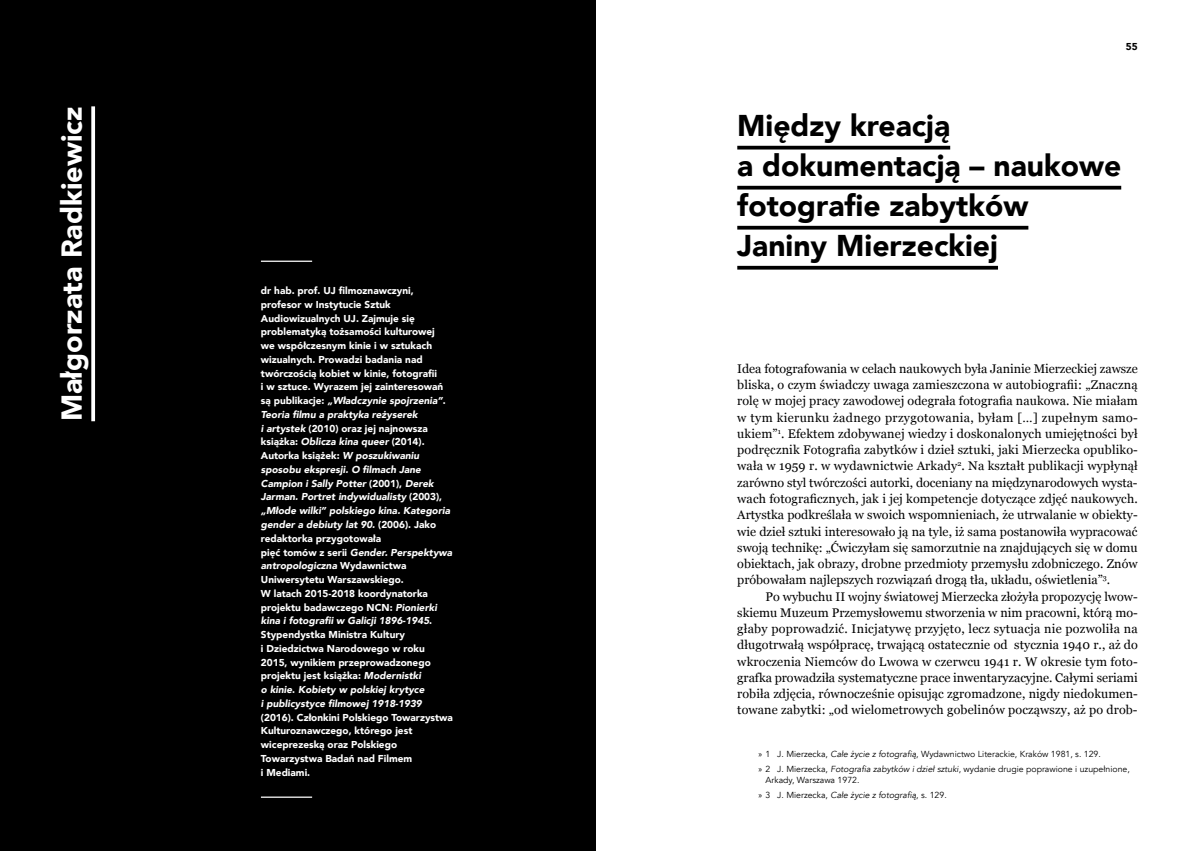
<style>
.page{position:relative;width:1191px;height:851px;background:#fff}
.page>*{position:absolute;margin:0;border:0;box-sizing:border-box;transform-origin:0 0}
.t1{font:900 30px/40px "Avenir";color:#000}
.t2{font:900 28.75px "Avenir";color:#fff}
.t3{font:12.5px/16.2px "Georgia";letter-spacing:.005em;color:#000;text-align:justify}
.t4{font:900 10px/13.8px "Avenir";color:#fff}
.t5{font:900 10px "Avenir";color:#000}
.t6{font:8.75px/14.8px "Avenir";color:#000}
.s1{font-style:italic}
.s2{font-family:"Myriad Pro"}
</style>
<div class="page">
<div style="left:0;top:0;width:595px;height:850px;background:#000"></div>
<svg style="left:91px;top:106px;width:4px;height:315px"></svg>
<hr style="left:261px;top:260px;width:51px;height:2px;background:#fff">
<hr style="left:261px;top:796px;width:51px;height:1px;background:#fff">
<hr style="left:737px;top:146px;width:213px;height:3px;background:#000">
<hr style="left:737px;top:186px;width:384px;height:3px;background:#000">
<hr style="left:737px;top:226px;width:291px;height:3px;background:#000">
<hr style="left:737px;top:266px;width:261px;height:3px;background:#000">
<p class="t5" style="left:1126px;top:38px;width:13px">55</p>
<h2 class="t2" style="left:47px;top:421px;width:316px;rotate:-90deg">Małgorzata Radkiewicz</h2>
<h1 class="t1" style="left:737px;top:105px;width:385px">Między kreacją<br>a dokumentacją – naukowe fotografie zabytków<br>Janiny Mierzeckiej</h1>
<p class="t4" style="left:261px;top:283px;width:193px">dr hab. prof. UJ filmoznawczyni, profesor w Instytucie Sztuk Audiowizualnych UJ. Zajmuje się problematyką tożsamości kulturowej<br>we współczesnym kinie i w sztukach wizualnych. Prowadzi badania nad twórczością kobiet w kinie, fotografii<br>i w sztuce. Wyrazem jej zainteresowań są publikacje: <span class="s1">„Władczynie spojrzenia”</span>.<br><span class="s1">Teoria filmu a praktyka reżyserek<br>i artystek</span> (2010) oraz jej najnowsza książka: <span class="s1">Oblicza kina queer</span> (2014).<br>Autorka książek: <span class="s1">W poszukiwaniu sposobu ekspresji. O filmach Jane Campion i Sally Potter</span> (2001), <span class="s1">Derek Jarman. Portret indywidualisty</span> (2003), <span class="s1">„Młode wilki” polskiego kina. Kategoria gender a debiuty lat 90.</span> (2006). Jako redaktorka przygotowała<br>pięć tomów z serii <span class="s1">Gender. Perspektywa antropologiczna</span> Wydawnictwa Uniwersytetu Warszawskiego.<br>W latach 2015-2018 koordynatorka projektu badawczego NCN: <span class="s1">Pionierki kina i fotografii w Galicji 1896-1945</span>.<br>Stypendystka Ministra Kultury<br>i Dziedzictwa Narodowego w roku 2015, wynikiem przeprowadzonego projektu jest książka: <span class="s1">Modernistki<br>o kinie</span>. <span class="s1">Kobiety w polskiej krytyce<br>i publicystyce filmowej 1918-1939</span></p>
<p class="t4" style="left:261px;top:710px;width:193px">(2016). Członkini Polskiego Towarzystwa<br>Kulturoznawczego, którego jest wiceprezeską oraz Polskiego<br>Towarzystwa Badań nad Filmem<br>i Mediami.</p>
<p class="t3" style="left:737px;top:360px;width:402px">Idea fotografowania w celach naukowych była Janinie Mierzeckiej zawsze bliska, o czym świadczy uwaga zamieszczona w autobiografii: „Znaczną rolę w mojej pracy zawodowej odegrała fotografia naukowa. Nie miałam w tym kierunku żadnego przygotowania, byłam […] zupełnym samo&shy;ukiem”<sup>1</sup>. Efektem zdobywanej wiedzy i doskonalonych umiejętności był podręcznik Fotografia zabytków i dzieł sztuki, jaki Mierzecka opubliko&shy;wała w 1959 r. w wydawnictwie Arkady<sup>2</sup>. Na kształt publikacji wypłynął zarówno styl twórczości autorki, doceniany na międzynarodowych wysta&shy;wach fotograficznych, jak i jej kompetencje dotyczące zdjęć naukowych.<br>Artystka podkreślała w swoich wspomnieniach, że utrwalanie w obiekty&shy;wie dzieł sztuki interesowało ją na tyle, iż sama postanowiła wypracować swoją technikę: „Ćwiczyłam się samorzutnie na znajdujących się w domu obiektach, jak obrazy, drobne przedmioty przemysłu zdobniczego. Znów próbowałam najlepszych rozwiązań drogą tła, układu, oświetlenia”<sup>3</sup>.</p>
<p class="t3" style="left:737px;top:587px;width:402px;text-indent:28px">Po wybuchu II wojny światowej Mierzecka złożyła propozycję lwow&shy;skiemu Muzeum Przemysłowemu stworzenia w nim pracowni, którą mo&shy;głaby poprowadzić. Inicjatywę przyjęto, lecz sytuacja nie pozwoliła na długotrwałą współpracę, trwającą ostatecznie od stycznia 1940 r., aż do wkroczenia Niemców do Lwowa w czerwcu 1941 r. W okresie tym foto&shy;grafka prowadziła systematyczne prace inwentaryzacyjne. Całymi seriami robiła zdjęcia, równocześnie opisując zgromadzone, nigdy niedokumen&shy;towane zabytki: „od wielometrowych gobelinów począwszy, aż po drob-</p>
<p class="t6" style="left:758px;top:746px;width:373px"><span class="s2">»</span> 1 J. Mierzecka, <span class="s1">Całe życie z fotografią</span>, Wydawnictwo Literackie, Kraków 1981, s. 129.<br><span class="s2">»</span> 2 J. Mierzecka, <span class="s1">Fotografia zabytków i dzieł sztuki</span>, wydanie drugie poprawione i uzupełnione,</p>
<p class="t6" style="left:758px;top:772px;width:190px;text-indent:7px">Arkady, Warszawa 1972.<br><span class="s2">»</span> 3 J. Mierzecka, <span class="s1">Całe życie z fotografią</span>, s. 129.</p>
</div>
